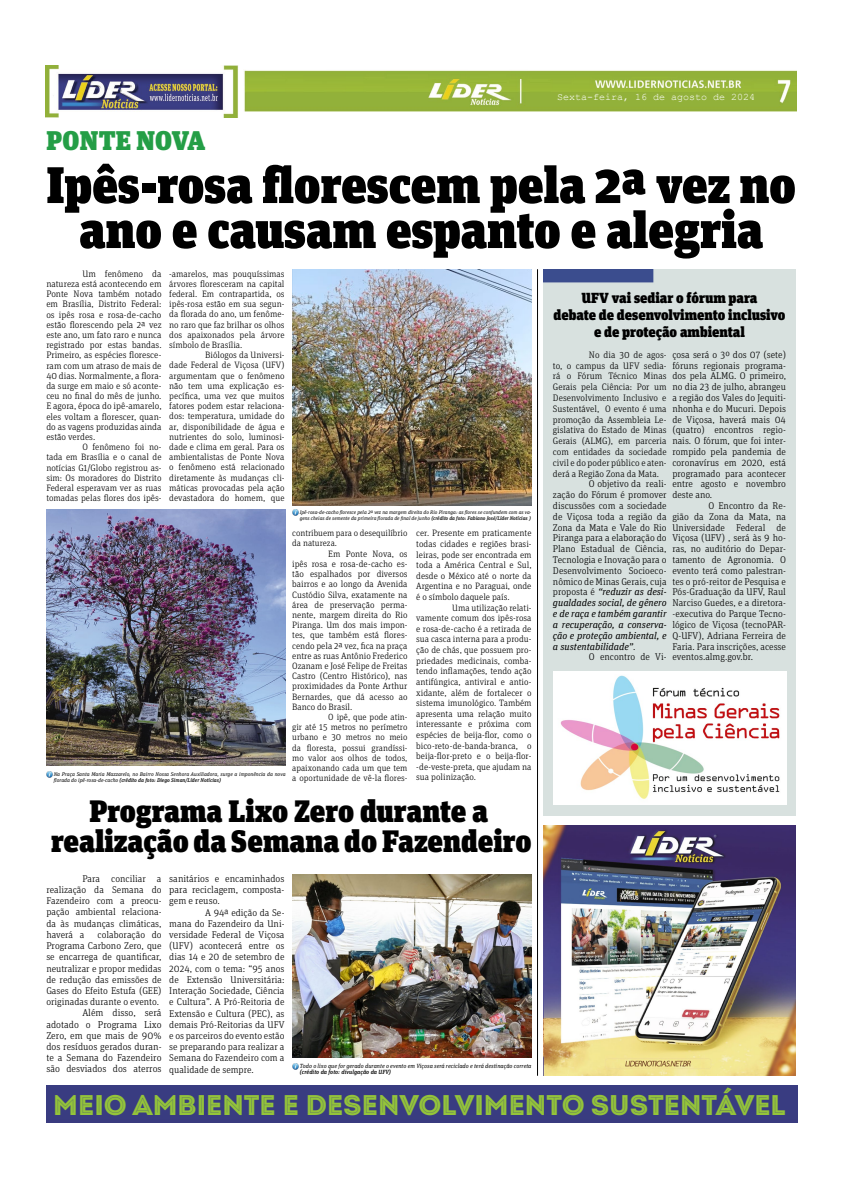
<style>
.page{position:relative;width:842px;height:1191px;background:#fff}
.page>*{position:absolute;margin:0;border:0;box-sizing:border-box;transform-origin:0 0}
.t1{font:900 51.3px/45px "Unit Slab Pro";color:#000;text-align:center}
.t2{font:900 31px/30px "Unit Slab Pro";color:#000;text-align:center}
.t3{font:28.4px "Intro Demo Black Inline CAPS";color:#94c43a}
.t4{font:900 27px "Unit Slab Pro";letter-spacing:.01em;color:#249e46}
.t5{font:900 14.6px/17px "Unit Slab Pro";color:#000;text-align:center}
.t6{font:300 10px/11.2px "Unit Slab Pro";color:#000;text-align:justify}
.t7{font:10px "Courier New";color:#fff}
.t8{font:300 9.8px/10.8px "Unit Slab Pro";color:#000;text-align:justify}
.t9{font:300 9.4px/10.2px "Unit Slab Pro";color:#000;text-align:justify}
.t10{font:300 9.2px/10.2px "Unit Slab Pro";color:#000;text-align:justify}
.t11{font:300 9px/10.2px "Unit Slab Pro";color:#000}
.t12{font:italic 6px "Unit Slab Pro";color:#000}
.t13{font:italic 500 6px "Unit Slab Pro";color:#000}
.t14{font:italic 5.4px/5.8px "Unit Slab Pro";color:#000}
.t15{font:italic 5.2px/5.8px "Unit Slab Pro";color:#000}
.s1{font-weight:400;font-style:italic}
.s2{font-weight:500}
.s3{font-size:9px}
</style>
<div class="page">
<img style="left:45px;top:66px;width:751px;height:52px">
<hr style="left:537px;top:269px;width:1px;height:806px;background:#000">
<div style="left:46px;top:1085px;width:751px;height:38px;background:#393c81"></div>
<div style="left:543px;top:269px;width:253px;height:546px;background:#d8e1df"></div>
<img style="left:292px;top:269px;width:239px;height:236px">
<img style="left:46px;top:509px;width:240px;height:256px">
<img style="left:292px;top:874px;width:239px;height:183px">
<img style="left:553px;top:671px;width:233px;height:133px">
<img style="left:543px;top:825px;width:253px;height:250px">
<svg style="left:292px;top:509px;width:6px;height:6px"></svg>
<svg style="left:292px;top:1063px;width:6px;height:6px"></svg>
<svg style="left:46px;top:771px;width:6px;height:6px"></svg>
<h3 class="t4" style="left:47px;top:120px;width:160px">PONTE NOVA</h3>
<p class="t7" style="left:557px;top:91px;width:200px">Sexta-feira, 16 de agosto de 2024</p>
<h1 class="t1" style="left:46px;top:160px;width:751px">Ipês-rosa florescem pela 2ª vez no ano e causam espanto e alegria</h1>
<h3 class="t5" style="left:553px;top:288px;width:233px">UFV vai sediar o fórum para<br>debate de desenvolvimento inclusivo e de proteção ambiental</h3>
<p class="t9" style="left:46px;top:268px;width:117px;text-indent:36px">Um fenômeno da natureza está acontecendo em Ponte Nova também notado em Brasília, Distrito Federal: os ipês rosa e rosa-de-cacho estão florescendo pela 2ª vez este ano, um fato raro e nunca registrado por estas bandas.<br>Primeiro, as espécies floresce&shy;ram com um atraso de mais de 40 dias. Normalmente, a flora&shy;da surge em maio e só aconte&shy;ceu no final do mês de junho.<br>E agora, época do ipê-amarelo, eles voltam a florescer, quan&shy;do as vagens produzidas ainda estão verdes.</p>
<p class="t10" style="left:46px;top:441px;width:117px;text-indent:36px">O fenômeno foi no&shy;tada em Brasília e o canal de notícias G1/Globo registrou as&shy;sim: Os moradores do Distrito Federal esperavam ver as ruas tomadas pelas flores dos ipês-</p>
<p class="t10" style="left:169px;top:268px;width:117px">-amarelos, mas pouquíssimas árvores floresceram na capital federal. Em contrapartida, os ipês-rosa estão em sua segun&shy;da florada do ano, um fenôme&shy;no raro que faz brilhar os olhos dos apaixonados pela árvore símbolo de Brasília.</p>
<p class="t10" style="left:169px;top:349px;width:117px;text-indent:36px">Biólogos da Universi&shy;dade Federal de Viçosa (UFV) argumentam que o fenômeno não tem uma explicação es&shy;pecífica, uma vez que muitos fatores podem estar relaciona&shy;dos: temperatura, umidade do ar, disponibilidade de água e nutrientes do solo, luminosi&shy;dade e clima em geral. Para os ambientalistas de Ponte Nova o fenômeno está relacionado diretamente às mudanças cli&shy;máticas provocadas pela ação devastadora do homem, que</p>
<p class="t8" style="left:672px;top:349px;width:115px">çosa será o 3º dos 07 (sete) fóruns regionais programa&shy;dos pela ALMG. O primeiro, no dia 23 de julho, abrangeu a região dos Vales do Jequiti&shy;nhonha e do Mucuri. Depois de Viçosa, haverá mais 04 (quatro) encontros regio&shy;nais. O fórum, que foi inter&shy;rompido pela pandemia de coronavírus em 2020, está programado para acontecer entre agosto e novembro deste ano.</p>
<p class="t8" style="left:672px;top:500px;width:115px;text-indent:36px">O Encontro da Re&shy;gião da Zona da Mata, na Universidade Federal de Viçosa (UFV) , será às 9 ho&shy;ras, no auditório do Depar&shy;tamento de Agronomia. O evento terá como palestran&shy;tes o pró-reitor de Pesquisa e Pós-Graduação da UFV, Raul Narciso Guedes, e a diretora--executiva do Parque Tecno&shy;lógico de Viçosa (tecnoPAR-Q-UFV), Adriana Ferreira de Faria. Para inscrições, acesse eventos.almg.gov.br.</p>
<p class="t9" style="left:553px;top:349px;width:115px;line-height:10.8px;text-indent:36px">No dia 30 de agos&shy;to, o campus da UFV sedia&shy;rá o Fórum Técnico Minas Gerais pela Ciência: Por um Desenvolvimento Inclusivo e Sustentável, O evento é uma promoção da Assembleia Le&shy;gislativa do Estado de Minas Gerais (ALMG), em parceria com entidades da sociedade civil e do poder público e aten&shy;derá a Região Zona da Mata.</p>
<p class="t8" style="left:553px;top:478px;width:115px;text-indent:36px">O objetivo da reali&shy;zação do Fórum é promover discussões com a sociedade de Viçosa toda a região da Zona da Mata e Vale do Rio Piranga para a elaboração do Plano Estadual de Ciência, Tecnologia e Inovação para o Desenvolvimento Socioeco&shy;nômico de Minas Gerais, cuja proposta é <span class="s1">“reduzir as desi&shy;gualdades social, de gênero e de raça e também garantir a recuperação, a conserva&shy;ção e proteção ambiental, e a sustentabilidade”</span>.</p>
<p class="t8" style="left:589px;top:651px;width:79px">O encontro de Vi-</p>
<p class="t15" style="left:300px;top:509px;width:233px">Ipê-rosa-de-cacho floresce pela 2ª vez na margem direita do Rio Piranga: as flores se confundem com as va&shy;gens cheias de semente da primeira florada de final de junho <span class="s2">(crédito da foto: Fabiano José/Líder Notícias )</span></p>
<p class="t11" style="left:292px;top:528px;width:117px">contribuem para o desequilíbrio da natureza.</p>
<p class="t10" style="left:292px;top:548px;width:117px;text-indent:36px">Em Ponte Nova, os ipês rosa e rosa-de-cacho es&shy;tão espalhados por diversos bairros e ao longo da Avenida Custódio Silva, exatamente na área de preservação perma&shy;nente, margem direita do Rio Piranga. Um dos mais impon&shy;tes, que também está flores&shy;cendo pela 2ª vez, fica na praça entre as ruas Antônio Frederico Ozanam e José Felipe de Freitas Castro (Centro Histórico), nas proximidades da Ponte Arthur Bernardes, que dá acesso ao Banco do Brasil.</p>
<p class="t11" style="left:292px;top:711px;width:117px;text-align:justify;text-indent:36px">O ipê, que pode atin&shy;gir até 15 metros no perímetro urbano e 30 metros no meio da floresta, possui grandíssi&shy;mo valor aos olhos de todos, apaixonando cada um que tem a oportunidade de vê-la flores-</p>
<p class="t10" style="left:416px;top:527px;width:117px;line-height:10.6px"><span class="s3">cer.</span> Presente em praticamente todas cidades e regiões brasi&shy;leiras, pode ser encontrada em toda a América Central e Sul, desde o México até o norte da Argentina e no Paraguai, onde é o símbolo daquele país.</p>
<p class="t10" style="left:416px;top:602px;width:117px;line-height:10.6px;text-indent:36px">Uma utilização relati&shy;vamente comum dos ipês-rosa e rosa-de-cacho é a retirada de sua casca interna para a produ&shy;ção de chás, que possuem pro&shy;priedades medicinais, comba&shy;tendo inflamações, tendo ação antifúngica, antiviral e antio&shy;xidante, além de fortalecer o sistema imunológico. Também apresenta uma relação muito interessante e próxima com espécies de beija-flor, como o bico-reto-de-banda-branca, o beija-flor-preto e o beija-flor--de-veste-preta, que ajudam na sua polinização.</p>
<p class="t14" style="left:54px;top:771px;width:233px">Na Praça Santa Maria Mazzarelo, no Bairro Nossa Senhora Auxiliadora, surge a imponência da nova florada do ipê-rosa-de-cacho <span class="s2">(crédito da foto: Diego Siman/Líder Notícias)</span></p>
<h2 class="t2" style="left:51px;top:795px;width:482px">Programa Lixo Zero durante a realização da Semana do Fazendeiro</h2>
<p class="t8" style="left:46px;top:872px;width:117px;line-height:11.2px;text-indent:36px">Para conciliar a realização da Semana do Fazendeiro com a preocu&shy;pação ambiental relaciona&shy;da às mudanças climáticas, haverá a</p>
<p class="t8" style="left:46px;top:928px;width:117px;line-height:11.2px;text-indent:51px">colaboração do Programa Carbono Zero, que se encarrega de quantificar, neutralizar e propor medidas de redução das emissões de Gases do Efeito Estufa (GEE) originadas durante o evento.</p>
<p class="t6" style="left:46px;top:1007px;width:117px;text-indent:36px">Além disso, será adotado o Programa Lixo Zero, em que mais de 90% dos resíduos gerados duran&shy;te a Semana do Fazendeiro são desviados dos aterros</p>
<p class="t6" style="left:169px;top:872px;width:117px">sanitários e encaminhados para reciclagem, composta&shy;gem e reuso.</p>
<p class="t8" style="left:169px;top:906px;width:117px;line-height:11.2px;text-indent:36px">A 94ª edição da Se&shy;mana do Fazendeiro da Uni&shy;versidade Federal de Viçosa (UFV) acontecerá entre os dias 14 e 20 de setembro de 2024, com o tema: “95 anos de Extensão Universitária:<br>Interação Sociedade, Ciência e Cultura”. A Pró-Reitoria de Extensão e Cultura (PEC), as demais Pró-Reitorias da UFV e os parceiros do evento estão se preparando para realizar a Semana do Fazendeiro com a qualidade de sempre.</p>
<p class="t12" style="left:300px;top:1062px;width:233px">Todo o lixo que for gerado durante o evento em Viçosa será reciclado e terá destinação correta</p>
<p class="t13" style="left:300px;top:1068px;width:93px">(crédito da foto: divulgação da UFV)</p>
<h3 class="t3" style="left:53px;top:1087px;width:734px">MEIO AMBIENTE E DESENVOLVIMENTO SUSTENTÁVEL</h3>
</div>
